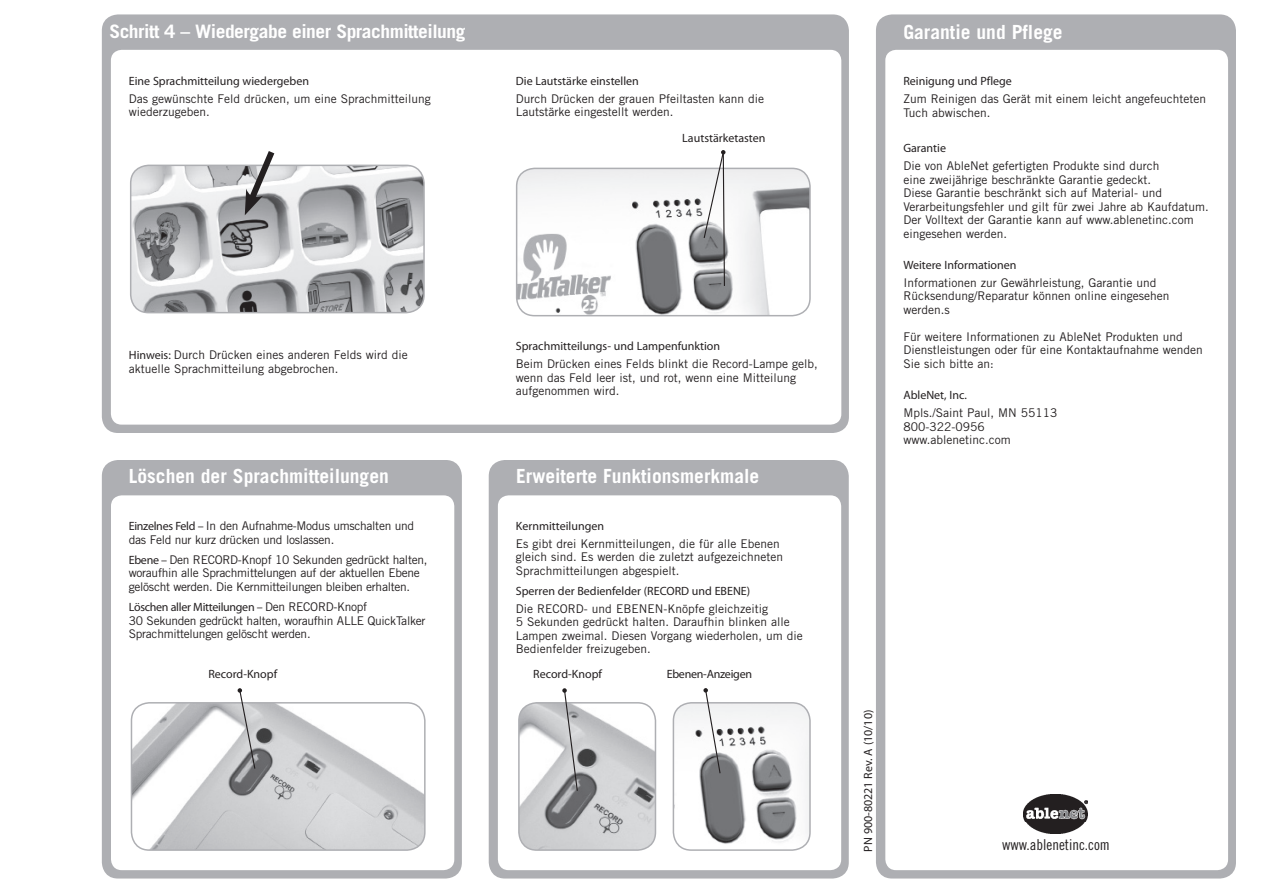
<style>
.page{position:relative;width:1263px;height:893px;background:#fff}
.page>*{position:absolute;margin:0;border:0;box-sizing:border-box;transform-origin:0 0}
.t1{font:700 19.5px "Trade Gothic LT Std";color:#fff}
.t2{font:700 18.6px "Trade Gothic LT Std";letter-spacing:-.025em;color:#fff;scale:1.05 1}
.t3{font:15px "Trade Gothic LT Std Cn 18";color:#231f20}
.t4{font:12px/13.5px "Trade Gothic LT Std";color:#231f20}
.t5{font:12px/13.5px "Trade Gothic LT Std";letter-spacing:-.025em;color:#231f20}
.t6{font:12px "Myriad Pro";color:#231f20}
.t7{font:12px "Myriad Pro";letter-spacing:-.025em;color:#231f20}
.t8{font:12px "Myriad Pro";letter-spacing:-.02em;color:#231f20}
.s1{font-family:"Myriad Pro"}
.s2{font-family:"Trade Gothic LT Std"}
</style>
<div class="page">
<div style="left:876px;top:14px;width:360px;height:864px;background:#aeafb3;border-radius:16px"></div>
<div style="left:885px;top:50px;width:343px;height:820px;background:#fff;border-radius:11px"></div>
<div style="left:102px;top:460px;width:360px;height:418px;background:#aeafb3;border-radius:16px"></div>
<div style="left:111px;top:495px;width:343px;height:375px;background:#fff;border-radius:11px"></div>
<div style="left:489px;top:460px;width:360px;height:418px;background:#aeafb3;border-radius:16px"></div>
<div style="left:498px;top:495px;width:343px;height:375px;background:#fff;border-radius:11px"></div>
<div style="left:102px;top:14px;width:747px;height:419px;background:#aeafb3;border-radius:16px"></div>
<div style="left:111px;top:50px;width:730px;height:375px;background:#fff;border-radius:11px"></div>
<img style="left:1023px;top:794px;width:65px;height:40px">
<img style="left:131px;top:165px;width:293px;height:148px">
<div style="left:130px;top:165px;width:295px;height:148px;border:2px solid #aeafb3;border-radius:18px"></div>
<img style="left:517px;top:168px;width:293px;height:148px">
<div style="left:516px;top:168px;width:295px;height:148px;border:2px solid #aeafb3;border-radius:18px"></div>
<svg style="left:703px;top:150px;width:22px;height:137px"></svg>
<img style="left:673px;top:703px;width:135px;height:147px">
<div style="left:673px;top:702px;width:138px;height:149px;border:2px solid #aeafb3;border-radius:18px"></div>
<img style="left:519px;top:703px;width:136px;height:147px">
<div style="left:518px;top:702px;width:138px;height:149px;border:2px solid #aeafb3;border-radius:18px"></div>
<svg style="left:562px;top:688px;width:16px;height:104px;background:#b8b9bb"></svg>
<svg style="left:703px;top:688px;width:18px;height:86px"></svg>
<img style="left:131px;top:703px;width:292px;height:147px">
<div style="left:131px;top:702px;width:295px;height:149px;border:2px solid #aeafb3;border-radius:18px"></div>
<svg style="left:238px;top:688px;width:18px;height:82px"></svg>
<svg style="left:243px;top:151px;width:36px;height:64px"></svg>
<h2 class="t2" style="left:109px;top:20px;width:341px">Schritt 4 – Wiedergabe einer Sprachmitteilung</h2>
<p class="t6" style="left:129px;top:74px;width:182px">Eine Sprachmitteilung wiedergeben</p>
<p class="t4" style="left:129px;top:92px;width:303px">Das gewünschte Feld drücken, um eine Sprachmitteilung wiederzugeben.</p>
<p class="t6" style="left:516px;top:74px;width:125px">Die Lautstärke einstellen</p>
<p class="t4" style="left:516px;top:92px;width:250px">Durch Drücken der grauen Pfeiltasten kann die<br>Lautstärke eingestellt werden.</p>
<p class="t6" style="left:682px;top:130px;width:85px">Lautstärketasten</p>
<p class="t4" style="left:129px;top:348px;width:280px"><span class="s1">Hinweis:</span> Durch Drücken eines anderen Felds wird die aktuelle Sprachmitteilung abgebrochen.</p>
<p class="t6" style="left:516px;top:339px;width:206px">Sprachmitteilungs- und Lampenfunktion</p>
<p class="t4" style="left:516px;top:357px;width:303px">Beim Drücken eines Felds blinkt die Record-Lampe gelb, wenn das Feld leer ist, und rot, wenn eine Mitteilung aufgenommen wird.</p>
<h1 class="t1" style="left:129px;top:464px;width:262px">Löschen der Sprachmitteilungen</h1>
<h1 class="t1" style="left:516px;top:464px;width:245px">Erweiterte Funktionsmerkmale</h1>
<p class="t5" style="left:129px;top:519px;width:287px"><span class="s1">Einzelnes Feld –</span> In den Aufnahme-Modus umschalten und das Feld nur kurz drücken und loslassen.</p>
<p class="t5" style="left:129px;top:553px;width:300px"><span class="s1">Ebene –</span> Den RECORD-Knopf 10 Sekunden gedrückt halten, woraufhin alle Sprachmittelungen auf der aktuellen Ebene gelöscht werden. Die Kernmitteilungen bleiben erhalten.</p>
<p class="t7" style="left:129px;top:600px;width:240px">Löschen aller Mitteilungen – <span class="s2">Den RECORD-Knopf</span></p>
<p class="t5" style="left:129px;top:613px;width:298px">30 Sekunden gedrückt halten, woraufhin ALLE QuickTalker<br>Sprachmittelungen gelöscht werden.</p>
<p class="t6" style="left:516px;top:519px;width:90px">Kernmitteilungen</p>
<p class="t4" style="left:516px;top:537px;width:269px">Es gibt drei Kernmitteilungen, die für alle Ebenen gleich sind. Es werden die zuletzt aufgezeichneten<br>Sprachmitteilungen abgespielt.</p>
<p class="t6" style="left:516px;top:584px;width:236px">Sperren der Bedienfelder (RECORD und EBENE)</p>
<p class="t4" style="left:516px;top:602px;width:289px">Die RECORD- und EBENEN-Knöpfe gleichzeitig<br>5 Sekunden gedrückt halten. Daraufhin blinken alle Lampen zweimal. Diesen Vorgang wiederholen, um die Bedienfelder freizugeben.</p>
<p class="t6" style="left:208px;top:667px;width:70px">Record-Knopf</p>
<p class="t6" style="left:533px;top:667px;width:70px">Record-Knopf</p>
<p class="t8" style="left:667px;top:667px;width:87px">Ebenen-Anzeigen</p>
<h1 class="t1" style="left:903px;top:20px;width:161px">Garantie und Pflege</h1>
<p class="t6" style="left:903px;top:74px;width:110px">Reinigung und Pflege</p>
<p class="t4" style="left:903px;top:92px;width:304px">Zum Reinigen das Gerät mit einem leicht angefeuchteten<br>Tuch abwischen.</p>
<p class="t6" style="left:903px;top:141px;width:44px">Garantie</p>
<p class="t4" style="left:903px;top:159px;width:307px">Die von AbleNet gefertigten Produkte sind durch<br>eine zweijährige beschränkte Garantie gedeckt.<br>Diese Garantie beschränkt sich auf Material- und Verarbeitungsfehler und gilt für zwei Jahre ab Kaufdatum.<br>Der Volltext der Garantie kann auf www.ablenetinc.com eingesehen werden.</p>
<p class="t6" style="left:903px;top:258px;width:115px">Weitere Informationen</p>
<p class="t4" style="left:903px;top:276px;width:268px">Informationen zur Gewährleistung, Garantie und<br>Rücksendung/Reparatur können online eingesehen werden.s</p>
<p class="t4" style="left:903px;top:330px;width:301px">Für weitere Informationen zu AbleNet Produkten und<br>Dienstleistungen oder für eine Kontaktaufnahme wenden<br>Sie sich bitte an:</p>
<p class="t6" style="left:903px;top:388px;width:65px">AbleNet, Inc.</p>
<p class="t4" style="left:903px;top:406px;width:156px">Mpls./Saint Paul, MN 55113<br>800-322-0956 www.ablenetinc.com</p>
<p class="t6" style="left:861px;top:851px;width:143px;rotate:-90deg">PN 900-80221 Rev. A (10/10)</p>
<p class="t3" style="left:1002px;top:836px;width:109px">www.ablenetinc.com</p>
</div>
